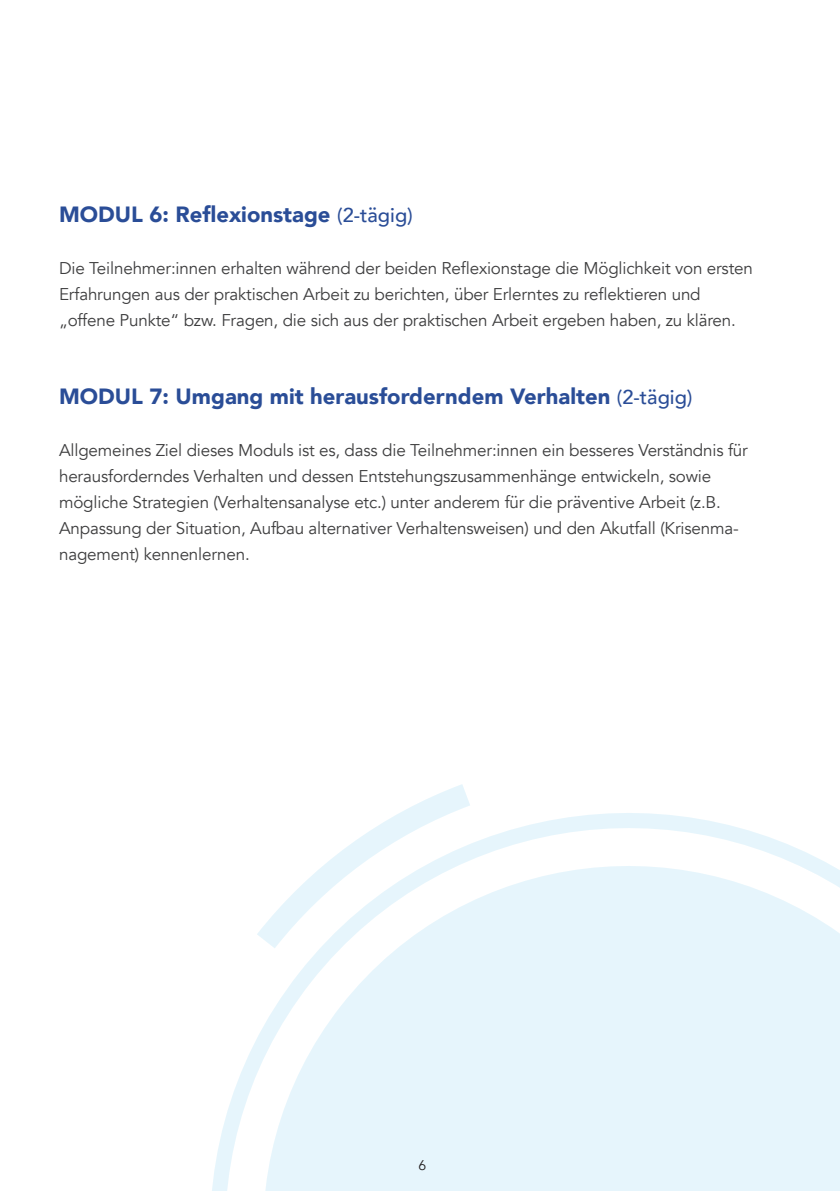
<style>
.page{position:relative;width:840px;height:1191px;background:#fff}
.page>*{position:absolute;margin:0;border:0;box-sizing:border-box;transform-origin:0 0}
.t1{font:900 22px "Avenir";color:#2a4d97}
.t2{font:17px/26px "Avenir";letter-spacing:-.01em;color:#3e3e3f}
.t3{font:14px "Avenir";color:#231f20}
.s1{font-weight:500;font-size:20px}
</style>
<div class="page">
<svg style="left:212px;top:784px;width:627px;height:407px;fill:#e6f5fc"></svg>
<p class="t1" style="left:59px;top:195px;width:355px">MODUL 6: Reflexionstage <span class="s1">(2-tägig)</span></p>
<p class="t2" style="left:59px;top:255px;width:695px">Die Teilnehmer:innen erhalten während der beiden Reflexionstage die Möglichkeit von ersten<br>Erfahrungen aus der praktischen Arbeit zu berichten, über Erlerntes zu reflektieren und „offene Punkte“ bzw. Fragen, die sich aus der praktischen Arbeit ergeben haben, zu klären.</p>
<p class="t1" style="left:59px;top:377px;width:634px">MODUL 7: Umgang mit herausforderndem Verhalten <span class="s1">(2-tägig)</span></p>
<p class="t2" style="left:59px;top:437px;width:690px">Allgemeines Ziel dieses Moduls ist es, dass die Teilnehmer:innen ein besseres Verständnis für herausforderndes Verhalten und dessen Entstehungszusammenhänge entwickeln, sowie mögliche Strategien (Verhaltensanalyse etc.) unter anderem für die präventive Arbeit (z.B.<br>Anpassung der Situation, Aufbau alternativer Verhaltensweisen) und den Akutfall (Krisenma&shy;nagement) kennenlernen.</p>
<p class="t3" style="left:418px;top:1156px;width:9px">6</p>
</div>
